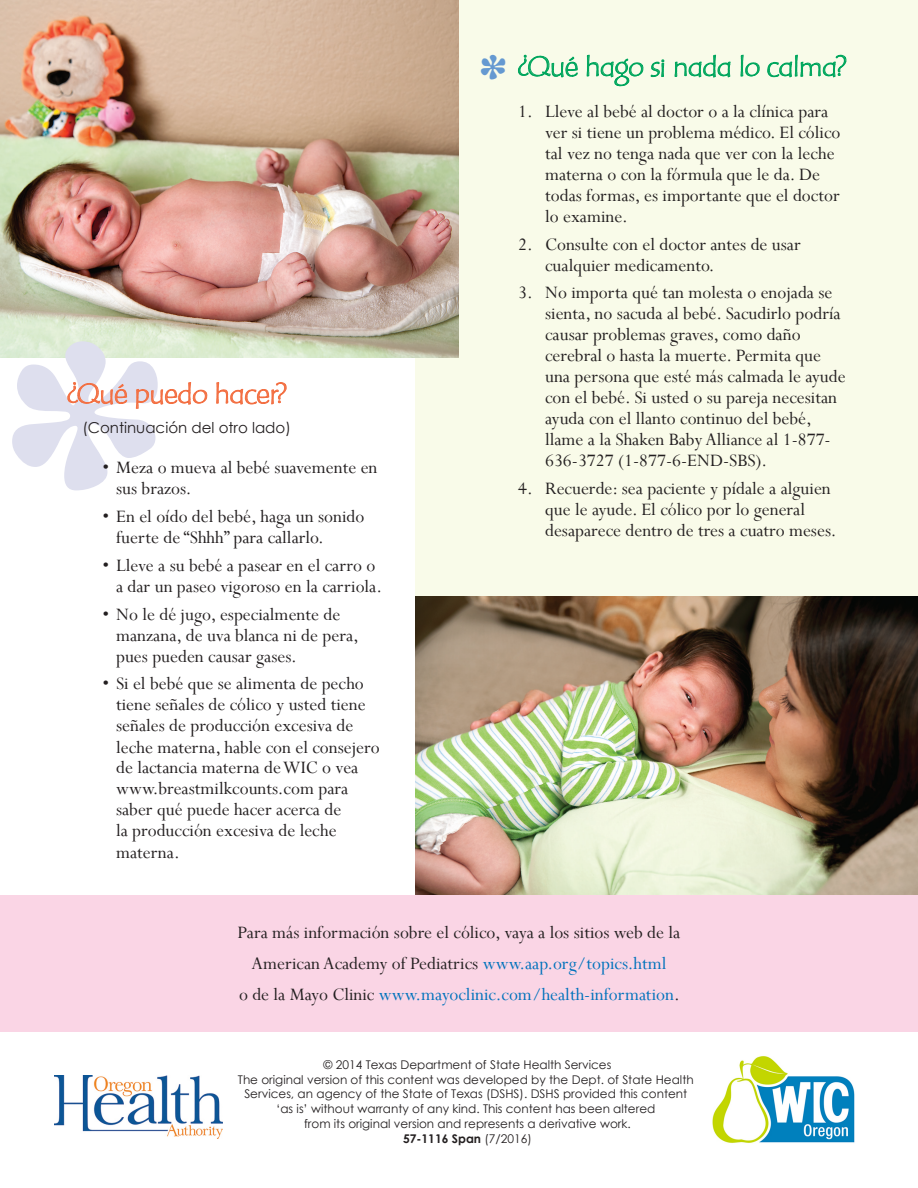
<style>
.page{position:relative;width:918px;height:1188px;background:#fff}
.page>*{position:absolute;margin:0;border:0;box-sizing:border-box;transform-origin:0 0}
.t1{font:270px "Ravie";color:#dedfee}
.t2{font:45px "Ravie";color:#6599d1}
.Heads{font:27px "P22 Peanut Pro Sans";letter-spacing:-.025em;color:#00a65d}
.Heads-2{font:27px "P22 Peanut Pro Sans";letter-spacing:-.015em;color:#f36f42}
.Numbered_text{font:19.5px/21px "Perpetua";color:#231f20}
.Text_with_bullets{font:19.5px/21px "Perpetua";color:#231f20}
.Text{font:19.5px "Perpetua";color:#231f20}
.Text-2{font:19.5px "Perpetua";color:#0072bc}
.Text-3{font:15px "Century Gothic";color:#231f20}
.t3{font:12px/14.7px "Century Gothic";color:#231f20;text-align:center}
.s1{color:#0072bc}
.s2{color:#231f20}
.s3{font-weight:700}
</style>
<div class="page">
<div style="left:415px;top:0;width:503px;height:596px;background:#f9fbe9"></div>
<img style="left:0;top:0;width:459px;height:357px">
<img style="left:415px;top:596px;width:503px;height:299px">
<div style="left:0;top:895px;width:918px;height:136px;background:#fad5e5"></div>
<svg style="left:67px;top:382px;width:61px;height:23px"></svg>
<svg style="left:136px;top:382px;width:72px;height:27px"></svg>
<svg style="left:216px;top:382px;width:71px;height:23px"></svg>
<svg style="left:518px;top:54px;width:60px;height:24px"></svg>
<svg style="left:586px;top:54px;width:58px;height:33px"></svg>
<svg style="left:650px;top:59px;width:15px;height:19px"></svg>
<svg style="left:674px;top:54px;width:57px;height:24px"></svg>
<svg style="left:740px;top:54px;width:20px;height:23px"></svg>
<svg style="left:767px;top:54px;width:80px;height:24px"></svg>
<img style="left:712px;top:1056px;width:143px;height:87px">
<img style="left:54px;top:1076px;width:168px;height:63px">
<h1 class="t1" style="left:6px;top:270px;width:157px">*</h1>
<p class="Heads-2" style="left:68px;top:378px;width:221px">¿Qué puedo hacer?</p>
<p class="Text-3" style="left:82px;top:417px;width:210px">(Continuación del otro lado)</p>
<p class="Text_with_bullets" style="left:116px;top:457px;width:263px;text-indent:-14px">• Meza o mueva al bebé suavemente en sus brazos.</p>
<p class="Text_with_bullets" style="left:116px;top:506px;width:250px;text-indent:-14px">• En el oído del bebé, haga un sonido fuerte de “Shhh” para callarlo.</p>
<p class="Text_with_bullets" style="left:116px;top:555px;width:267px;text-indent:-14px">• Lleve a su bebé a pasear en el carro o a dar un paseo vigoroso en la carriola.</p>
<p class="Text_with_bullets" style="left:116px;top:603px;width:244px;text-indent:-14px">• No le dé jugo, especialmente de manzana, de uva blanca ni de pera, pues pueden causar gases.</p>
<p class="Text_with_bullets" style="left:116px;top:673px;width:265px;text-indent:-14px">• Si el bebé que se alimenta de pecho tiene señales de cólico y usted tiene señales de producción excesiva de leche materna, hable con el consejero de lactancia materna deWIC o vea www.breastmilkcounts.com para saber qué puede hacer acerca de<br>la producción excesiva de leche materna.</p>
<h2 class="t2" style="left:480px;top:43px;width:27px">*</h2>
<p class="Heads" style="left:518px;top:51px;width:330px">¿Qué hago si nada lo calma?</p>
<p class="Numbered_text" style="left:545px;top:100px;width:297px;text-indent:-27px">1. Lleve al bebé al doctor o a la clínica para ver si tiene un problema médico. El cólico tal vez no tenga nada que ver con la leche materna o con la fórmula que le da. De todas formas, es importante que el doctor lo examine.</p>
<p class="Numbered_text" style="left:545px;top:233px;width:257px;text-indent:-27px">2. Consulte con el doctor antes de usar cualquier medicamento.</p>
<p class="Numbered_text" style="left:545px;top:282px;width:302px;text-indent:-27px">3. No importa qué tan molesta o enojada se sienta, no sacuda al bebé. Sacudirlo podría causar problemas graves, como daño cerebral o hasta la muerte. Permita que una persona que esté más calmada le ayude con el bebé. Si usted o su pareja necesitan ayuda con el llanto continuo del bebé, llame a la Shaken Baby Alliance al 1-877- 636-3727 (1-877-6-END-SBS).</p>
<p class="Numbered_text" style="left:545px;top:478px;width:293px;text-indent:-27px">4. Recuerde: sea paciente y pídale a alguien que le ayude. El cólico por lo general desaparece dentro de tres a cuatro meses.</p>
<p class="Text" style="left:238px;top:920px;width:444px">Para más información sobre el cólico, vaya a los sitios web de la</p>
<p class="Text" style="left:252px;top:951px;width:416px">American Academy of Pediatrics <span class="s1">www.aap.org/topics.html</span></p>
<p class="Text-2" style="left:239px;top:982px;width:442px"><span class="s2">o de la Mayo Clinic</span> www.mayoclinic.com/health-information<span class="s2">.</span></p>
<p class="t3" style="left:238px;top:1057px;width:457px">© 2014 Texas Department of State Health Services<br>The original version of this content was developed by the Dept. of State Health Services, an agency of the State of Texas (DSHS). DSHS provided this content ‘as is’ without warranty of any kind. This content has been altered<br>from its original version and represents a derivative work.<br><span class="s3">57-111</span><span class="s3">6 Span</span> (7/2016)</p>
</div>
